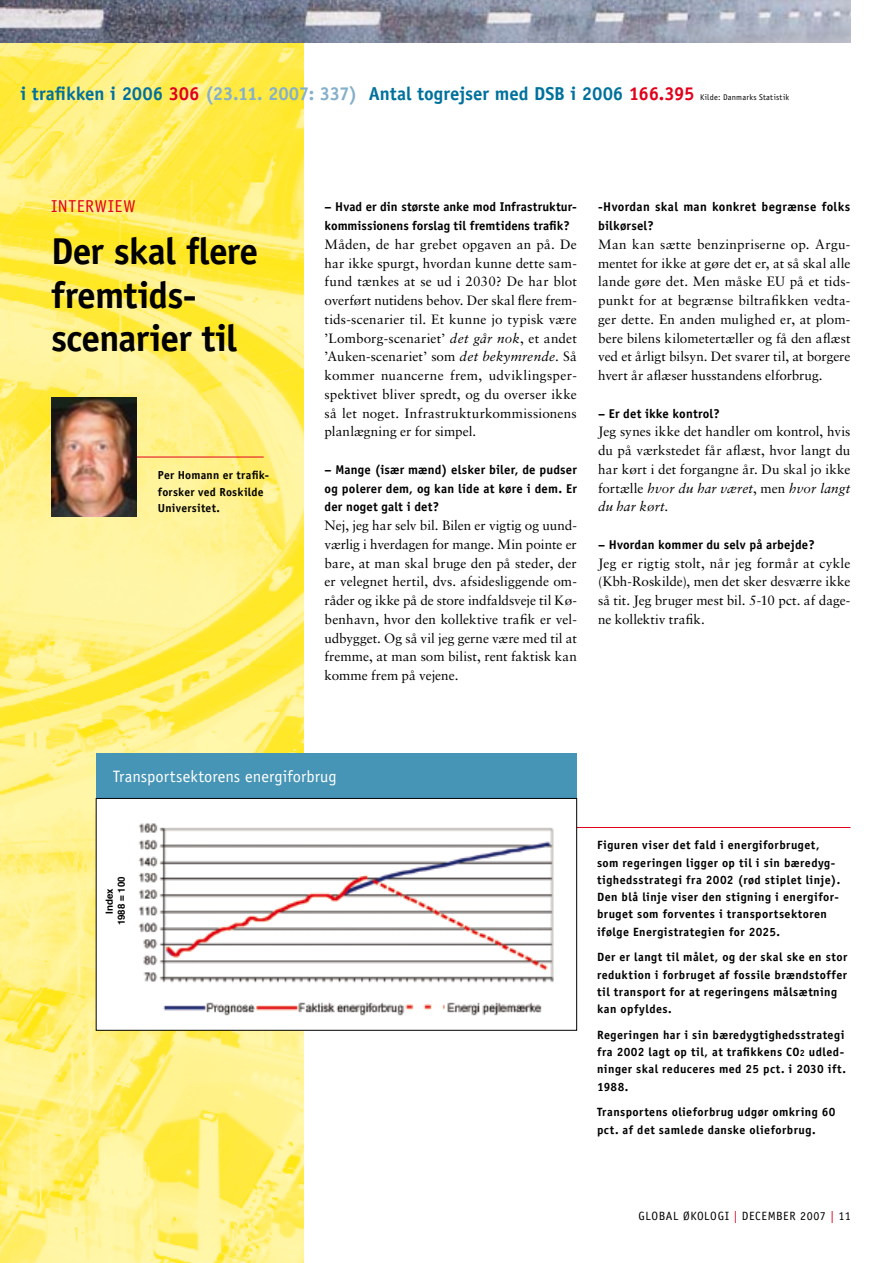
<style>
.page{position:relative;width:893px;height:1263px;background:#fff}
.page>*{position:absolute;margin:0;border:0;box-sizing:border-box;transform-origin:0 0}
.t1{font:700 37.5px/43.5px "Officina Sans";letter-spacing:-.02em;color:#000}
.t2{font:700 18.75px "Officina Sans";letter-spacing:-.005em;color:#00719c}
.t3{font:17.25px "Officina Sans";letter-spacing:.04em;color:#e2001a}
.t4{font:16.5px "Officina Sans";letter-spacing:.005em;color:#fff}
.t5{font:13.5px/18.8px "Sabon";letter-spacing:.005em;color:#000;text-align:justify}
.t6{font:700 12.75px/18.8px "Officina Sans";letter-spacing:.015em;color:#000}
.t7{font:700 12px/17.2px "Officina Sans";letter-spacing:.035em;color:#000}
.t8{font:12px "Officina Sans";letter-spacing:.05em;color:#000}
.t9{font:700 11.7px/17px "Officina Sans";letter-spacing:.02em;color:#000}
.t10{font:700 9.75px/12px "Helvetica";color:#000;text-align:center}
.t11{font:8.25px "Officina Sans";letter-spacing:.03em;color:#000}
.s1{color:#e2001a}
.s2{color:#85b0c9}
.s3{font-style:italic}
.s4{font-size:9px}
</style>
<div class="page">
<img style="left:0;top:42px;width:303px;height:1221px">
<img style="left:0;top:0;width:850px;height:42px">
<hr style="left:130px;top:457px;width:134px;height:1px;background:#e2001a">
<img style="left:52px;top:397px;width:85px;height:119px">
<hr style="left:576px;top:827px;width:274px;height:1px;background:#e2001a">
<div style="left:96px;top:754px;width:481px;height:45px;background:#4795b6"></div>
<div style="left:96px;top:798px;width:481px;height:232px;background:#fff"></div>
<div style="left:96px;top:798px;width:481px;height:232px;border:1px solid #000"></div>
<img style="left:163px;top:1002px;width:379px;height:14px">
<img style="left:138px;top:823px;width:416px;height:160px">
<h2 class="t2" style="left:20px;top:82px;width:676px">i trafikken i 2006 <span class="s1">306</span> <span class="s2">(23.11. 2007: 337)</span> Antal togrejser med DSB i 2006 <span class="s1">166.395</span></h2>
<p class="t11" style="left:700px;top:93px;width:90px">Kilde: Danmarks Statistik</p>
<p class="t3" style="left:51px;top:196px;width:86px">INTERWIEW</p>
<h1 class="t1" style="left:51px;top:229px;width:209px">Der skal flere fremtids&shy;scenarier til</h1>
<p class="t9" style="left:158px;top:466px;width:113px">Per Homann er trafik&shy;forsker ved Roskilde<br>Universitet.</p>
<p class="t6" style="left:325px;top:197px;width:254px">– Hvad er din største anke mod Infrastruktur&shy;kommissionens forslag til fremtidens trafik?</p>
<p class="t5" style="left:325px;top:235px;width:254px">Måden, de har grebet opgaven an på. De har ikke spurgt, hvordan kunne dette sam&shy;fund tænkes at se ud i 2030? De har blot overført nutidens behov. Der skal flere frem&shy;tids-scenarier til. Et kunne jo typisk være ’Lomborg-scenariet’ <span class="s3">det går nok</span>, et andet ’Auken-scenariet’ som <span class="s3">det bekymrende</span>. Så kommer nuancerne frem, udviklingsper&shy;spektivet bliver spredt, og du overser ikke så let noget. Infrastrukturkommissionens planlægning er for simpel.</p>
<p class="t6" style="left:325px;top:460px;width:254px;text-align:justify">– Mange (især mænd) elsker biler, de pudser og polerer dem, og kan lide at køre i dem. Er der noget galt i det?</p>
<p class="t5" style="left:325px;top:516px;width:254px">Nej, jeg har selv bil. Bilen er vigtig og uund&shy;værlig i hverdagen for mange. Min pointe er bare, at man skal bruge den på steder, der er velegnet hertil, dvs. afsidesliggende om&shy;råder og ikke på de store indfaldsveje til Kø&shy;benhavn, hvor den kollektive trafik er vel&shy;udbygget. Og så vil jeg gerne være med til at fremme, at man som bilist, rent faktisk kan komme frem på vejene.</p>
<p class="t6" style="left:598px;top:197px;width:254px">-Hvordan skal man konkret begrænse folks bilkørsel?</p>
<p class="t5" style="left:598px;top:235px;width:254px">Man kan sætte benzinpriserne op. Argu&shy;mentet for ikke at gøre det er, at så skal alle lande gøre det. Men måske EU på et tids&shy;punkt for at begrænse biltrafikken vedta&shy;ger dette. En anden mulighed er, at plom&shy;bere bilens kilometertæller og få den aflæst ved et årligt bilsyn. Det svarer til, at borgere hvert år aflæser husstandens elforbrug.</p>
<p class="t6" style="left:598px;top:404px;width:123px">– Er det ikke kontrol?</p>
<p class="t5" style="left:598px;top:422px;width:254px">Jeg synes ikke det handler om kontrol, hvis du på værkstedet får aflæst, hvor langt du har kørt i det forgangne år. Du skal jo ikke fortælle <span class="s3">hvor du har været</span>, men <span class="s3">hvor langt du har kørt</span>.</p>
<p class="t6" style="left:598px;top:535px;width:218px">– Hvordan kommer du selv på arbejde?</p>
<p class="t5" style="left:598px;top:553px;width:254px">Jeg er rigtig stolt, når jeg formår at cykle (Kbh-Roskilde), men det sker desværre ikke så tit. Jeg bruger mest bil. 5-10 pct. af dage&shy;ne kollektiv trafik.</p>
<p class="t4" style="left:113px;top:767px;width:225px">Transportsektorens energiforbrug</p>
<p class="t10" style="left:103px;top:925px;width:51px;rotate:-90deg">Index<br>1988 = 100</p>
<p class="t7" style="left:597px;top:836px;width:245px">Figuren viser det fald i energiforbruget, som regeringen ligger op til i sin bæredyg&shy;tighedsstrategi fra 2002 (rød stiplet linje).<br>Den blå linje viser den stigning i energifor&shy;bruget som forventes i transportsektoren ifølge Energistrategien for 2025.</p>
<p class="t7" style="left:597px;top:948px;width:252px">Der er langt til målet, og der skal ske en stor reduktion i forbruget af fossile brændstoffer til transport for at regeringens målsætning kan opfyldes.</p>
<p class="t7" style="left:597px;top:1026px;width:250px">Regeringen har i sin bæredygtighedsstrategi fra 2002 lagt op til, at trafikkens CO<span class="s4">2</span> udled&shy;ninger skal reduceres med 25 pct. i 2030 ift.<br>1988.</p>
<p class="t7" style="left:597px;top:1103px;width:240px">Transportens olieforbrug udgør omkring 60 pct. af det samlede danske olieforbrug.</p>
<p class="t8" style="left:638px;top:1209px;width:214px">Global Økologi <span class="s1">|</span> DECEMBER 2007 <span class="s1">|</span> 11</p>
</div>
